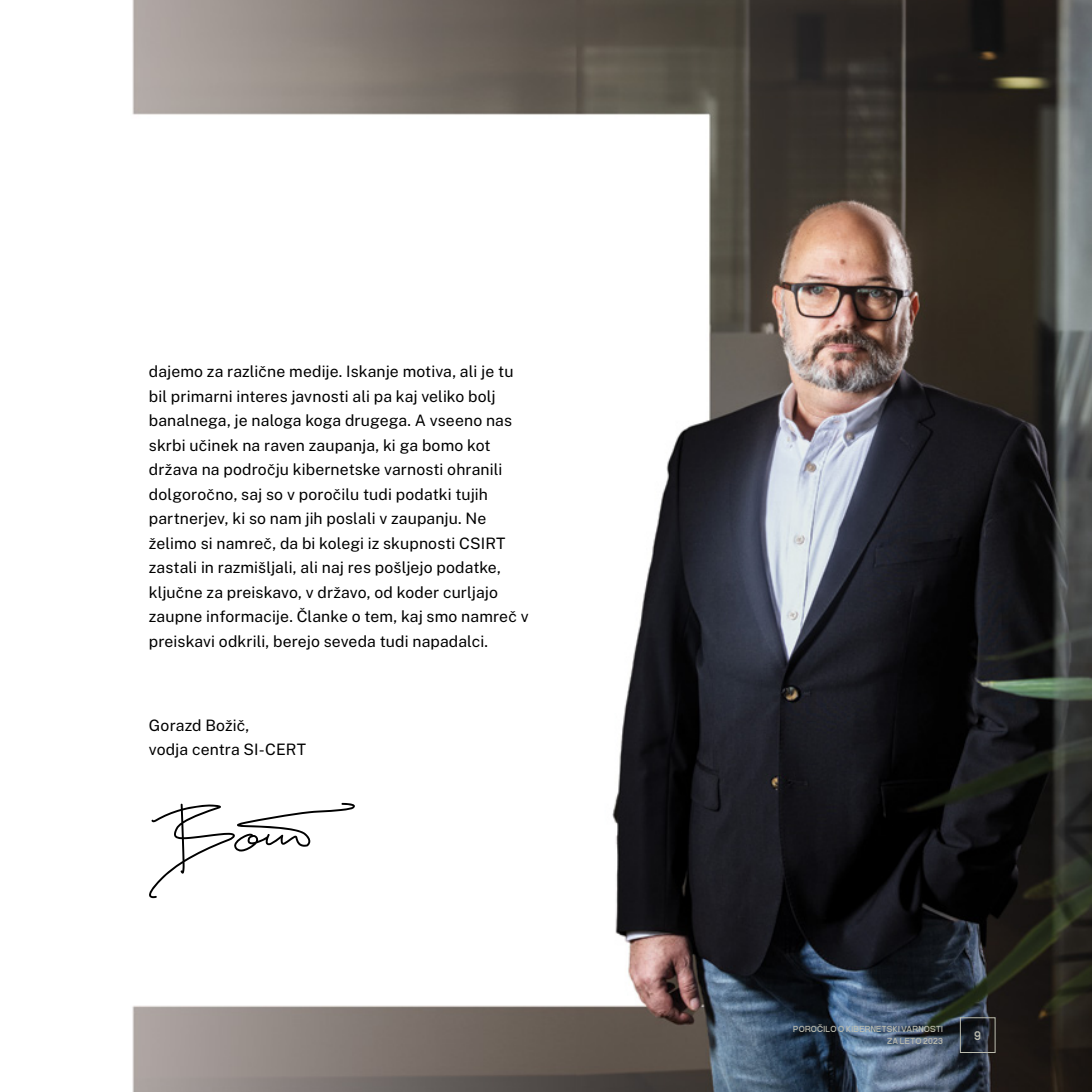
<style>
.page{position:relative;width:1092px;height:1092px;background:#fff}
.page>*{position:absolute;margin:0;border:0;box-sizing:border-box;transform-origin:0 0}
.t1{font:700 17.5px "PP Neue Bit";color:#bdbdb0}
.t2{font:15.75px/24.5px "Public Sans";letter-spacing:.005em;color:#000}
.t3{font:700 12.25px/12.2px "PP Neue Bit";letter-spacing:.015em;color:#bdbdb0;text-align:right}
</style>
<div class="page">
<img style="left:132px;top:0;width:959px;height:1091px">
<svg style="left:148px;top:802px;width:207px;height:96px"></svg>
<div style="left:960px;top:1017px;width:35px;height:35px;border:1px solid #bdbdb0"></div>
<p class="t2" style="left:149px;top:358px;width:381px">dajemo za različne medije. Iskanje motiva, ali je tu bil primarni interes javnosti ali pa kaj veliko bolj banalnega, je naloga koga drugega. A vseeno nas skrbi učinek na raven zaupanja, ki ga bomo kot država na področju kibernetske varnosti ohranili dolgoročno, saj so v poročilu tudi podatki tujih partnerjev, ki so nam jih poslali v zaupanju. Ne želimo si namreč, da bi kolegi iz skupnosti CSIRT zastali in razmišljali, ali naj res pošljejo podatke, ključne za preiskavo, v državo, od koder curljajo zaupne informacije. Članke o tem, kaj smo namreč v preiskavi odkrili, berejo seveda tudi napadalci.</p>
<p class="t2" style="left:149px;top:712px;width:159px">Gorazd Božič,<br>vodja centra SI-CERT</p>
<p class="t3" style="left:793px;top:1022px;width:151px">POROČILO O KIBERNETSKI VARNOSTI<br>ZA LETO 2023</p>
<p class="t1" style="left:974px;top:1027px;width:8px">9</p>
</div>
